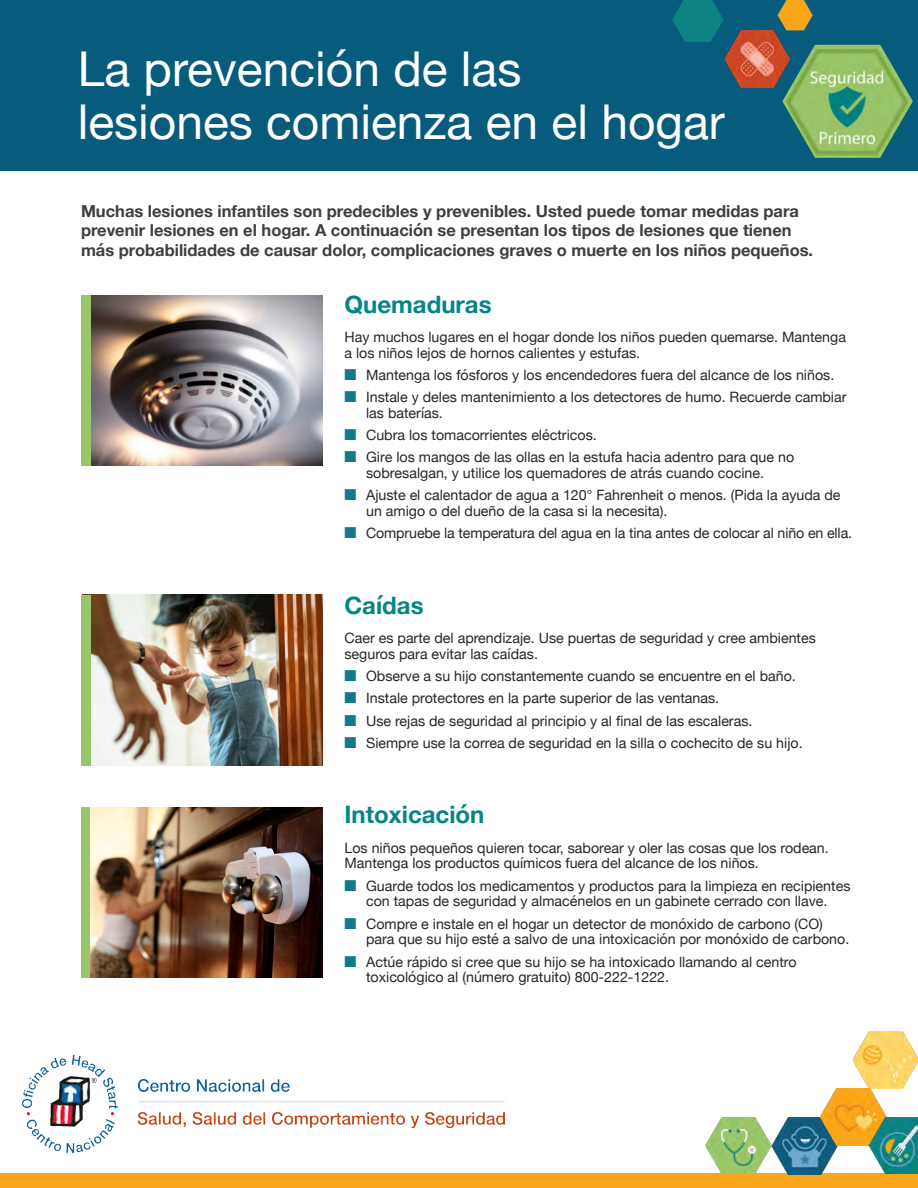
<style>
.page{position:relative;width:918px;height:1188px;background:#fff}
.page>*{position:absolute;margin:0;border:0;box-sizing:border-box;transform-origin:0 0}
.t1{font:48px/52.9px "Helvetica Neue";color:#fff}
.t2{font:700 24px "Helvetica Neue";color:#058585}
.t3{font:700 16.5px/19.5px "Helvetica Neue";color:#3e3e3f}
.t4{font:14.25px/15.8px "Helvetica Neue";color:#282526}
.s1{color:#137888}
</style>
<div class="page">
<div style="left:0;top:0;width:918px;height:171px;background:#075b7c"></div>
<div style="left:0;top:1174px;width:918px;height:14px;background:#faa61a"></div>
<img style="left:22px;top:1056px;width:483px;height:97px">
<img style="left:82px;top:595px;width:240px;height:171px">
<div style="left:81px;top:595px;width:10px;height:170px;background:#99c66a"></div>
<img style="left:91px;top:295px;width:231px;height:171px">
<div style="left:81px;top:295px;width:10px;height:171px;background:#99c66a"></div>
<div style="left:81px;top:807px;width:10px;height:171px;background:#99c66a"></div>
<img style="left:91px;top:807px;width:231px;height:171px">
<img style="left:706px;top:1117px;width:132px;height:57px">
<img style="left:853px;top:1032px;width:65px;height:57px">
<img style="left:820px;top:1089px;width:67px;height:57px">
<img style="left:869px;top:1117px;width:49px;height:57px">
<svg style="left:740px;top:44px;width:173px;height:114px"></svg>
<svg style="left:778px;top:0;width:35px;height:30px"></svg>
<svg style="left:672px;top:0;width:52px;height:42px"></svg>
<img style="left:724px;top:30px;width:66px;height:57px">
<h1 class="t1" style="left:78px;top:45px;width:649px">La prevención de las<br>lesiones comienza en el hogar</h1>
<p class="t3" style="left:81px;top:202px;width:734px">Muchas lesiones infantiles son predecibles y prevenibles. Usted puede tomar medidas para prevenir lesiones en el hogar. A continuación se presentan los tipos de lesiones que tienen más probabilidades de causar dolor, complicaciones graves o muerte en los niños pequeños.</p>
<h2 class="t2" style="left:345px;top:285px;width:149px">Quemaduras</h2>
<p class="t4" style="left:345px;top:330px;width:503px">Hay muchos lugares en el hogar donde los niños pueden quemarse. Mantenga a los niños lejos de hornos calientes y estufas.</p>
<p class="t4" style="left:345px;top:368px;width:491px"><span class="s1">■</span> Mantenga los fósforos y los encendedores fuera del alcance de los niños.</p>
<p class="t4" style="left:366px;top:390px;width:482px;text-indent:-22px"><span class="s1">■</span> Instale y deles mantenimiento a los detectores de humo. Recuerde cambiar las baterías.</p>
<p class="t4" style="left:345px;top:428px;width:254px"><span class="s1">■</span> Cubra los tomacorrientes eléctricos.</p>
<p class="t4" style="left:345px;top:450px;width:451px;text-align:center"><span class="s1">■</span> Gire los mangos de las ollas en la estufa hacia adentro para que no sobresalgan, y utilice los quemadores de atrás cuando cocine.</p>
<p class="t4" style="left:366px;top:488px;width:476px;text-indent:-22px"><span class="s1">■</span> Ajuste el calentador de agua a 120° Fahrenheit o menos. (Pida la ayuda de un amigo o del dueño de la casa si la necesita).</p>
<p class="t4" style="left:345px;top:526px;width:509px"><span class="s1">■</span> Compruebe la temperatura del agua en la tina antes de colocar al niño en ella.</p>
<h2 class="t2" style="left:345px;top:587px;width:81px">Caídas</h2>
<p class="t4" style="left:345px;top:631px;width:473px">Caer es parte del aprendizaje. Use puertas de seguridad y cree ambientes seguros para evitar las caídas.</p>
<p class="t4" style="left:345px;top:669px;width:453px"><span class="s1">■</span> Observe a su hijo constantemente cuando se encuentre en el baño.</p>
<p class="t4" style="left:345px;top:691px;width:376px"><span class="s1">■</span> Instale protectores en la parte superior de las ventanas.</p>
<p class="t4" style="left:345px;top:714px;width:409px"><span class="s1">■</span> Use rejas de seguridad al principio y al final de las escaleras.</p>
<p class="t4" style="left:345px;top:736px;width:460px"><span class="s1">■</span> Siempre use la correa de seguridad en la silla o cochecito de su hijo.</p>
<h2 class="t2" style="left:345px;top:796px;width:141px">Intoxicación</h2>
<p class="t4" style="left:345px;top:841px;width:486px">Los niños pequeños quieren tocar, saborear y oler las cosas que los rodean.<br>Mantenga los productos químicos fuera del alcance de los niños.</p>
<p class="t4" style="left:345px;top:879px;width:507px;text-align:center"><span class="s1">■</span> Guarde todos los medicamentos y productos para la limpieza en recipientes con tapas de seguridad y almacénelos en un gabinete cerrado con llave.</p>
<p class="t4" style="left:366px;top:917px;width:485px;text-indent:-22px"><span class="s1">■</span> Compre e instale en el hogar un detector de monóxido de carbono (CO) para que su hijo esté a salvo de una intoxicación por monóxido de carbono.</p>
<p class="t4" style="left:366px;top:955px;width:432px;text-indent:-22px"><span class="s1">■</span> Actúe rápido si cree que su hijo se ha intoxicado llamando al centro toxicológico al (número gratuito) 800-222-1222.</p>
</div>
